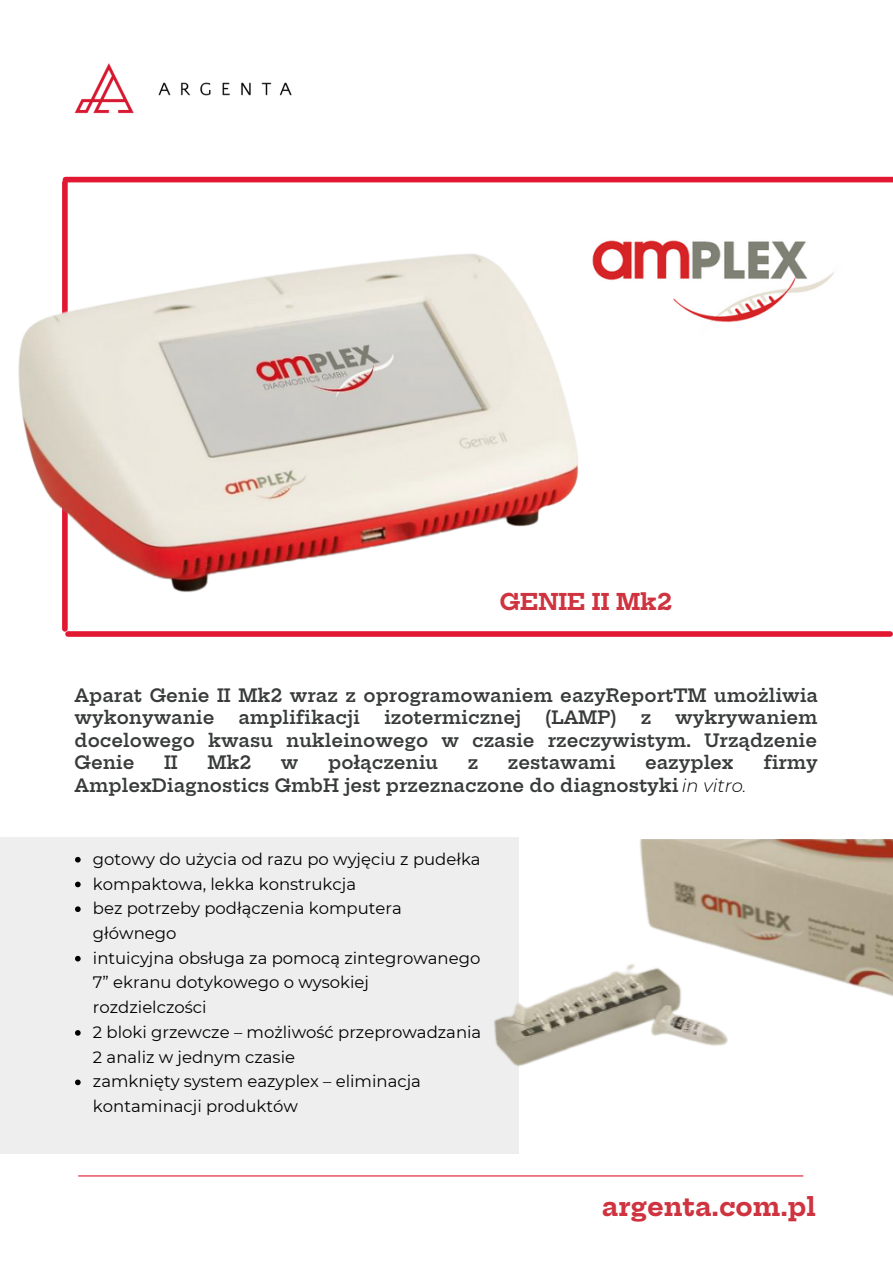
<style>
.page{position:relative;width:893px;height:1264px;background:#fff}
.page>*{position:absolute;margin:0;border:0;box-sizing:border-box;transform-origin:0 0}
.t1{font:700 25.2px "Hepta Slab";color:#ce333f}
.t2{font:700 22.5px "Hepta Slab";color:#ce333f}
.t3{font:600 18px/22.5px "Hepta Slab";color:#393b3b}
.t4{font:16.5px/24.8px "Montserrat";color:#000}
.s1{font-family:"Montserrat";font-weight:300;font-style:italic;color:#000}
</style>
<div class="page">
<hr style="left:79px;top:1175px;width:723px;height:1px;background:#e21731">
<div style="left:65px;top:177px;width:827px;height:5px;background:#e21731"></div>
<div style="left:68px;top:631px;width:822px;height:6px;background:#e21731"></div>
<img style="left:74px;top:63px;width:218px;height:51px">
<img style="left:18px;top:185px;width:727px;height:452px">
<img style="left:575px;top:216px;width:260px;height:121px">
<div style="left:0;top:837px;width:518px;height:316px;background:#eee"></div>
<img style="left:493px;top:840px;width:399px;height:231px">
<svg style="left:75px;top:856px;width:6px;height:6px"></svg>
<svg style="left:75px;top:881px;width:6px;height:6px"></svg>
<svg style="left:75px;top:906px;width:6px;height:6px"></svg>
<svg style="left:75px;top:955px;width:6px;height:6px"></svg>
<svg style="left:75px;top:1030px;width:6px;height:5px"></svg>
<svg style="left:75px;top:1079px;width:6px;height:6px"></svg>
<h2 class="t2" style="left:499px;top:587px;width:174px">GENIE II Mk2</h2>
<p class="t3" style="left:75px;top:684px;width:744px">Aparat Genie II Mk2 wraz z oprogramowaniem eazyReportTM umożliwia wykonywanie</p>
<p class="t3" style="left:238px;top:706px;width:123px">amplifikacji</p>
<p class="t3" style="left:384px;top:706px;width:139px">izotermicznej</p>
<p class="t3" style="left:545px;top:706px;width:73px">(LAMP)</p>
<p class="t3" style="left:640px;top:706px;width:12px">z</p>
<p class="t3" style="left:75px;top:706px;width:744px;text-align:justify;text-indent:600px">wykrywaniem docelowego kwasu nukleinowego w czasie rzeczywistym. Urządzenie Genie</p>
<p class="t3" style="left:164px;top:751px;width:15px">II</p>
<p class="t3" style="left:207px;top:751px;width:45px">Mk2</p>
<p class="t3" style="left:281px;top:751px;width:19px">w</p>
<p class="t3" style="left:328px;top:751px;width:111px">połączeniu</p>
<p class="t3" style="left:467px;top:751px;width:12px">z</p>
<p class="t3" style="left:508px;top:751px;width:109px">zestawami</p>
<p class="t3" style="left:645px;top:751px;width:90px">eazyplex</p>
<p class="t3" style="left:763px;top:751px;width:56px">firmy</p>
<p class="t3" style="left:75px;top:774px;width:673px">AmplexDiagnostics GmbH jest przeznaczone do diagnostyki <span class="s1">in vitro.</span></p>
<p class="t4" style="left:93px;top:846px;width:390px">gotowy do użycia od razu po wyjęciu z pudełka kompaktowa, lekka konstrukcja<br>bez potrzeby podłączenia komputera głównego<br>intuicyjna obsługa za pomocą zintegrowanego<br>7” ekranu dotykowego o wysokiej rozdzielczości<br>2 bloki grzewcze – możliwość przeprowadzania<br>2 analiz w jednym czasie<br>zamknięty system eazyplex – eliminacja kontaminacji produktów</p>
<h1 class="t1" style="left:601px;top:1190px;width:215px">argenta.com.pl</h1>
</div>
